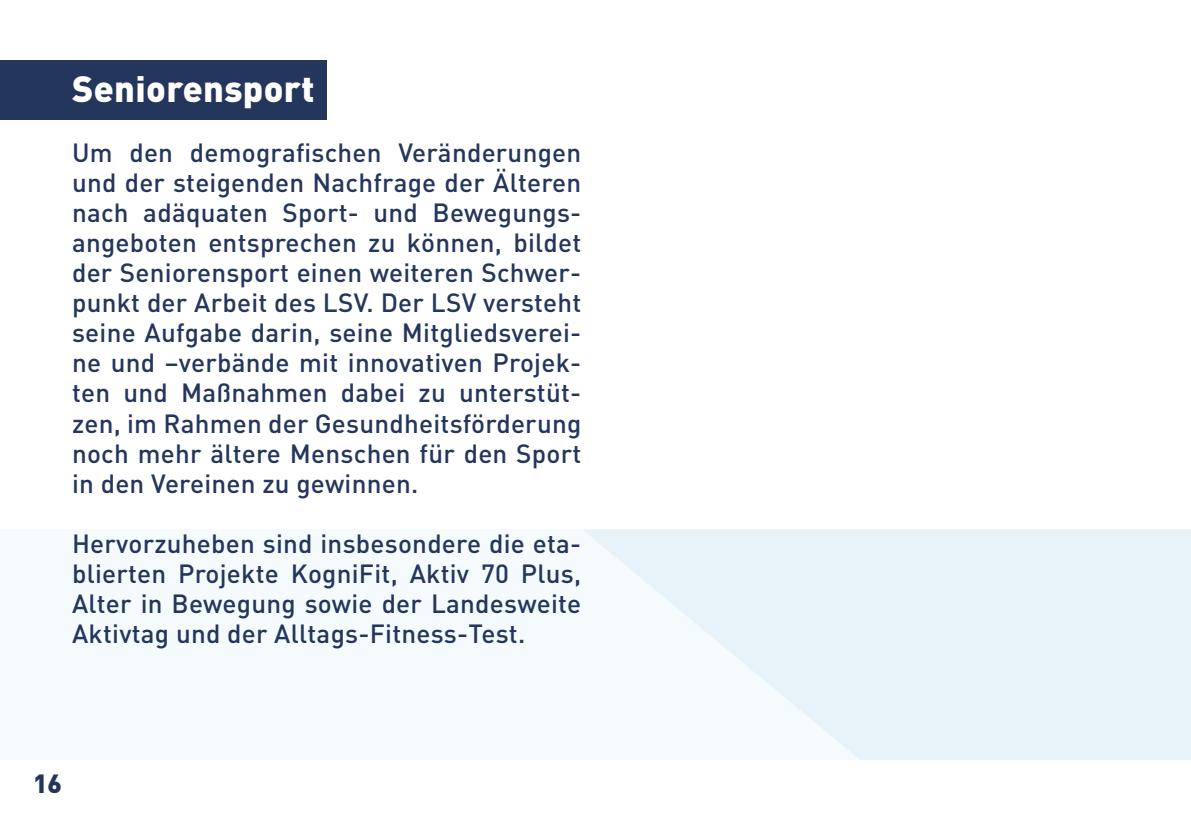
<style>
.page{position:relative;width:1191px;height:840px;background:#fff}
.page>*{position:absolute;margin:0;border:0;box-sizing:border-box;transform-origin:0 0}
.t1{font:900 36px "DIN Pro";letter-spacing:.01em;color:#fff}
.t2{font:500 26px/30px "DIN Pro";letter-spacing:.01em;color:#24365c;text-align:justify}
.t3{font:900 26px "DIN Pro";color:#24365c}
</style>
<div class="page">
<div style="left:0;top:60px;width:327px;height:59px;background:#24365c"></div>
<div style="left:0;top:529px;width:1191px;height:230px;background:#f5fafd"></div>
<svg style="left:584px;top:530px;width:607px;height:229px;fill:#e8f3f9"></svg>
<h1 class="t1" style="left:72px;top:65px;width:244px">Seniorensport</h1>
<p class="t2" style="left:72px;top:137px;width:511px">Um den demografischen Veränderungen und der steigenden Nachfrage der Älteren nach adäquaten Sport- und Bewegungs&shy;angeboten entsprechen zu können, bildet der Seniorensport einen weiteren Schwer&shy;punkt der Arbeit des LSV. Der LSV versteht seine Aufgabe darin, seine Mitgliedsverei&shy;ne und –verbände mit innovativen Projek&shy;ten und Maßnahmen dabei zu unterstüt&shy;zen, im Rahmen der Gesundheitsförderung noch mehr ältere Menschen für den Sport in den Vereinen zu gewinnen.</p>
<p class="t2" style="left:72px;top:527px;width:511px">Hervorzuheben sind insbesondere die eta&shy;blierten Projekte KogniFit, Aktiv 70 Plus, Alter in Bewegung sowie der Landesweite Aktivtag und der Alltags-Fitness-Test.</p>
<p class="t3" style="left:33px;top:765px;width:30px">16</p>
</div>
